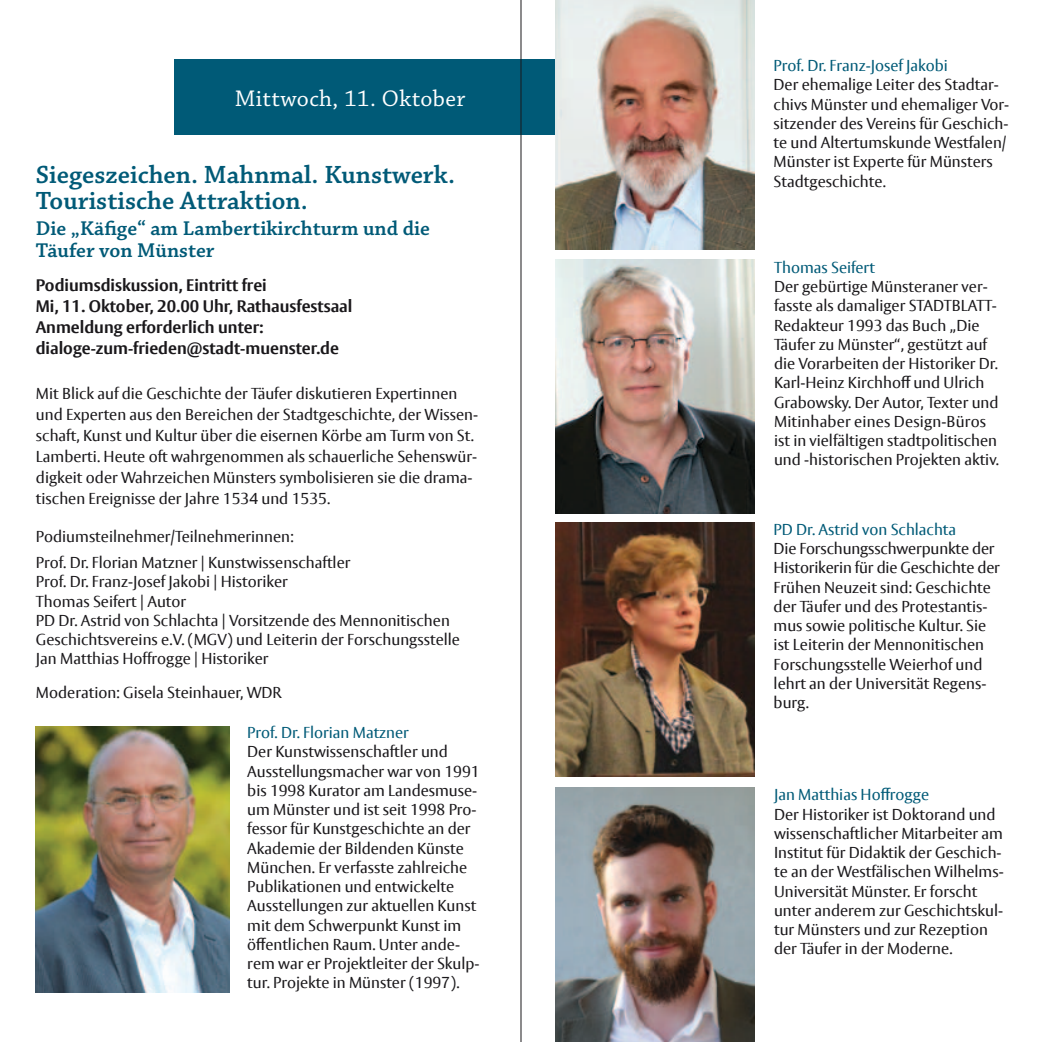
<style>
.page{position:relative;width:1042px;height:1042px;background:#fff}
.page>*{position:absolute;margin:0;border:0;box-sizing:border-box;transform-origin:0 0}
.t1{font:600 26.25px/26.2px "Chaparral Pro";color:#005a77}
.t2{font:23.8px "Chaparral Pro";letter-spacing:.015em;color:#fff}
.t3{font:600 21px/21.9px "Chaparral Pro";color:#005a77}
.t4{font:700 16.62px/21px "Vesta Pro";color:#1a181b}
.t5{font:15.75px/19.2px "Vesta Pro";color:#1a181b}
.t6{font:15.75px "Vesta Pro";color:#005a77}
</style>
<div class="page">
<div style="left:174px;top:60px;width:421px;height:75px;background:#005a77"></div>
<img style="left:36px;top:726px;width:194px;height:266px">
<img style="left:556px;top:0;width:198px;height:249px">
<img style="left:556px;top:260px;width:198px;height:253px">
<img style="left:556px;top:523px;width:198px;height:253px">
<img style="left:556px;top:787px;width:198px;height:255px">
<hr style="left:521px;top:0;width:1px;height:1042px;background:#1a181b">
<h2 class="t2" style="left:235px;top:85px;width:232px">Mittwoch, 11. Oktober</h2>
<h1 class="t1" style="left:36px;top:162px;width:421px">Siegeszeichen. Mahnmal. Kunstwerk.<br>Touristische Attraktion.</h1>
<h3 class="t3" style="left:36px;top:218px;width:396px">Die „Käfige“ am Lambertikirchturm und die<br>Täufer von Münster</h3>
<p class="t4" style="left:36px;top:274px;width:318px">Podiumsdiskussion, Eintritt frei<br>Mi, 11. Oktober, 20.00 Uhr, Rathausfestsaal Anmeldung erforderlich unter: dialoge-zum-frieden@stadt-muenster.de</p>
<p class="t5" style="left:36px;top:382px;width:444px;line-height:21px">Mit Blick auf die Geschichte der Täufer diskutieren Expertinnen und Experten aus den Bereichen der Stadtgeschichte, der Wissen&shy;schaft, Kunst und Kultur über die eisernen Körbe am Turm von St.<br>Lamberti. Heute oft wahrgenommen als schauerliche Sehenswür&shy;digkeit oder Wahrzeichen Münsters symbolisieren sie die drama&shy;tischen Ereignisse der Jahre 1534 und 1535.</p>
<p class="t5" style="left:36px;top:523px;width:316px;line-height:26.2px">Podiumsteilnehmer/Teilnehmerinnen:<br>Prof. Dr. Florian Matzner | Kunstwissenschaftler</p>
<p class="t5" style="left:36px;top:572px;width:425px">Prof. Dr. Franz-Josef Jakobi | Historiker<br>Thomas Seifert | Autor<br>PD Dr. Astrid von Schlachta | Vorsitzende des Mennonitischen Geschichtsvereins e.V. (MGV) und Leiterin der Forschungsstelle Jan Matthias Hoffrogge | Historiker</p>
<p class="t5" style="left:36px;top:682px;width:247px">Moderation: Gisela Steinhauer, WDR</p>
<p class="t6" style="left:247px;top:723px;width:163px">Prof. Dr. Florian Matzner</p>
<p class="t5" style="left:247px;top:742px;width:234px">Der Kunstwissenschaftler und<br>Ausstellungsmacher war von 1991 bis 1998 Kurator am Landesmuse&shy;um Münster und ist seit 1998 Pro&shy;fessor für Kunstgeschichte an der<br>Akademie der Bildenden Künste<br>München. Er verfasste zahlreiche<br>Publikationen und entwickelte<br>Ausstellungen zur aktuellen Kunst mit dem Schwerpunkt Kunst im öffentlichen Raum. Unter ande&shy;rem war er Projektleiter der Skulp&shy;tur. Projekte in Münster (1997).</p>
<p class="t6" style="left:773px;top:56px;width:176px">Prof. Dr. Franz-Josef Jakobi</p>
<p class="t5" style="left:773px;top:75px;width:237px">Der ehemalige Leiter des Stadtar&shy;chivs Münster und ehemaliger Vor&shy;sitzender des Vereins für Geschich&shy;te und Altertumskunde Westfalen/<br>Münster ist Experte für Münsters<br>Stadtgeschichte.</p>
<p class="t6" style="left:774px;top:258px;width:102px">Thomas Seifert</p>
<p class="t5" style="left:774px;top:277px;width:226px">Der gebürtige Münsteraner ver&shy;fasste als damaliger STADTBLATT-Redakteur 1993 das Buch „Die Täufer zu Münster“, gestützt auf die Vorarbeiten der Historiker Dr.<br>Karl-Heinz Kirchhoff und Ulrich Grabowsky. Der Autor, Texter und Mitinhaber eines Design-Büros ist in vielfältigen stadtpolitischen und -historischen Projekten aktiv.</p>
<p class="t6" style="left:773px;top:520px;width:184px">PD Dr. Astrid von Schlachta</p>
<p class="t5" style="left:773px;top:539px;width:228px">Die Forschungsschwerpunkte der<br>Historikerin für die Geschichte der<br>Frühen Neuzeit sind: Geschichte der Täufer und des Protestantis&shy;mus sowie politische Kultur. Sie ist Leiterin der Mennonitischen<br>Forschungsstelle Weierhof und lehrt an der Universität Regens&shy;burg.</p>
<p class="t6" style="left:774px;top:785px;width:157px">Jan Matthias Hoffrogge</p>
<p class="t5" style="left:774px;top:804px;width:231px">Der Historiker ist Doktorand und wissenschaftlicher Mitarbeiter am Institut für Didaktik der Geschich&shy;te an der Westfälischen Wilhelms-Universität Münster. Er forscht unter anderem zur Geschichtskul&shy;tur Münsters und zur Rezeption der Täufer in der Moderne.</p>
</div>
